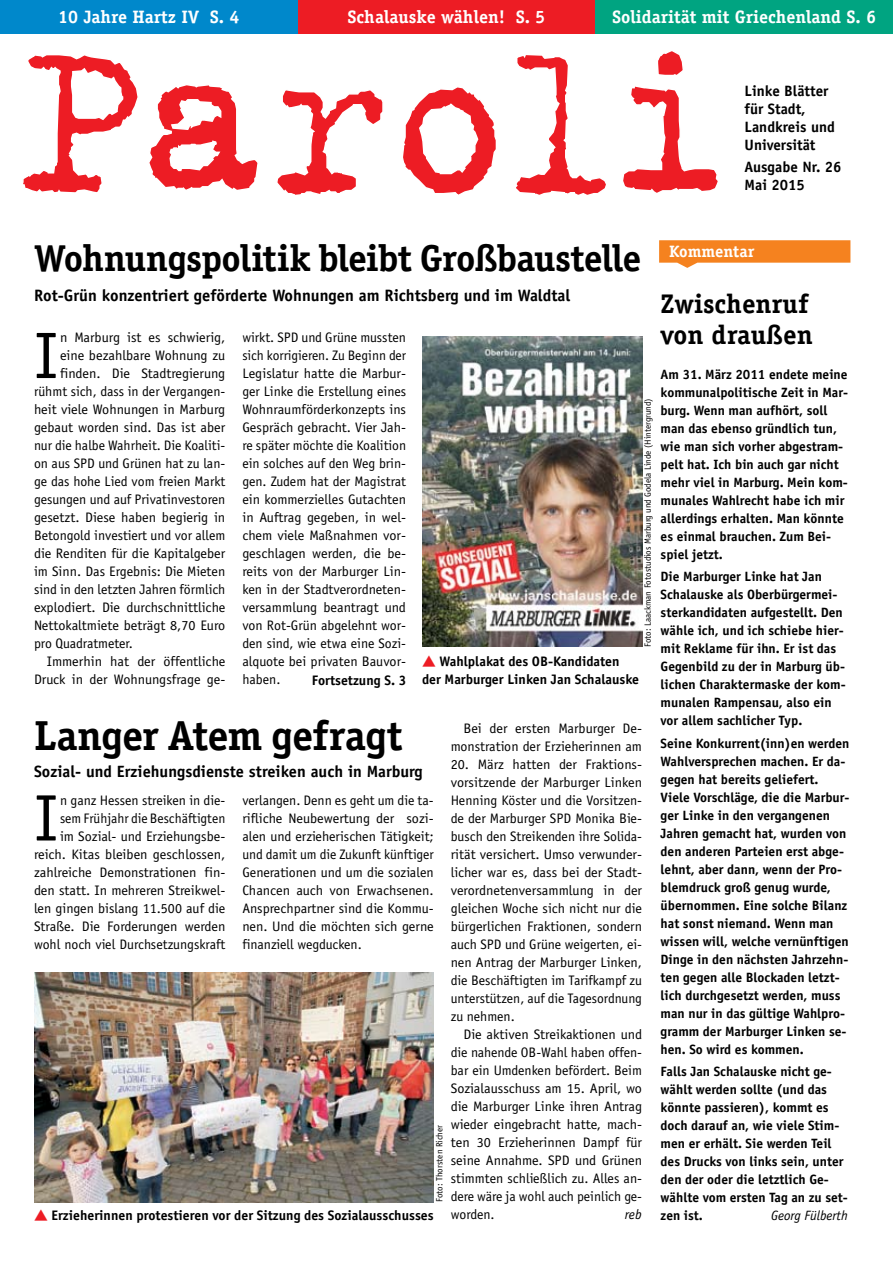
<style>
.page{position:relative;width:893px;height:1263px;background:#fff}
.page>*{position:absolute;margin:0;border:0;box-sizing:border-box;transform-origin:0 0}
.t1{font:65.85px "Officina Sans";color:#000}
.t2{font:700 42px "Officina Serif";letter-spacing:-.025em;color:#000}
.t3{font:700 37.5px "Officina Serif";letter-spacing:-.02em;color:#000}
.t4{font:700 27px/31.5px "Officina Serif";color:#000}
.t5{font:700 18px "Officina Serif";color:#fff}
.t6{font:700 16.5px "Officina Sans";color:#000}
.t7{font:700 16.5px "Officina Serif";color:#fff}
.t8{font:700 16.35px "Officina Sans";color:#000}
.t9{font:700 15px/18px "Officina Sans";color:#000}
.t10{font:13.8px/18px "Officina Sans";color:#000;text-align:justify}
.t11{font:700 13.8px/18px "Officina Sans";color:#000}
.t12{font:italic 13.8px "Officina Sans";color:#000}
.t13{font:700 13.5px/18px "Officina Sans";color:#000}
.t14{font:italic 13.5px "Officina Sans";color:#000}
.t15{font:9px "Officina Sans";color:#000}
.s1{color:#ed1c24}
</style>
<div class="page">
<svg style="left:659px;top:240px;width:191px;height:28px"></svg>
<div style="left:298px;top:0;width:297px;height:34px;background:#ed1c24"></div>
<div style="left:595px;top:0;width:298px;height:34px;background:#00a481"></div>
<div style="left:0;top:0;width:298px;height:34px;background:#0088cb"></div>
<svg style="left:23px;top:51px;width:695px;height:144px"></svg>
<img style="left:422px;top:337px;width:220px;height:309px">
<img style="left:34px;top:973px;width:400px;height:229px">
<h3 class="t5" style="left:58px;top:6px;width:183px">10 Jahre Hartz IV S. 4</h3>
<h3 class="t5" style="left:348px;top:6px;width:199px">Schalauske wählen! S. 5</h3>
<h3 class="t5" style="left:612px;top:6px;width:265px">Solidarität mit Griechenland S. 6</h3>
<p class="t9" style="left:745px;top:82px;width:92px">Linke Blätter für Stadt,<br>Landkreis und<br>Universität</p>
<p class="t9" style="left:745px;top:158px;width:98px">Ausgabe Nr. 26<br>Mai 2015</p>
<h3 class="t3" style="left:34px;top:235px;width:609px">Wohnungspolitik bleibt Großbaustelle</h3>
<p class="t6" style="left:34px;top:285px;width:538px">Rot-Grün konzentriert geförderte Wohnungen am Richtsberg und im Waldtal</p>
<p class="t7" style="left:669px;top:241px;width:87px">Kommentar</p>
<h3 class="t4" style="left:661px;top:287px;width:154px">Zwischenruf von draußen</h3>
<p class="t13" style="left:661px;top:365px;width:189px">Am 31. März 2011 endete meine kommunalpolitische Zeit in Mar&shy;burg. Wenn man aufhört, soll man das ebenso gründlich tun, wie man sich vorher abgestram&shy;pelt hat. Ich bin auch gar nicht mehr viel in Marburg. Mein kom&shy;munales Wahlrecht habe ich mir allerdings erhalten. Man könnte es einmal brauchen. Zum Bei&shy;spiel jetzt.</p>
<p class="t13" style="left:661px;top:568px;width:187px">Die Marburger Linke hat Jan<br>Schalauske als Oberbürgermei&shy;sterkandidaten aufgestellt. Den wähle ich, und ich schiebe hier&shy;mit Reklame für ihn. Er ist das<br>Gegenbild zu der in Marburg üb&shy;lichen Charaktermaske der kom&shy;munalen Rampensau, also ein vor allem sachlicher Typ.</p>
<p class="t13" style="left:661px;top:734px;width:190px">Seine Konkurrent(inn)en werden<br>Wahlversprechen machen. Er da&shy;gegen hat bereits geliefert.<br>Viele Vorschläge, die die Marbur&shy;ger Linke in den vergangenen<br>Jahren gemacht hat, wurden von den anderen Parteien erst abge&shy;lehnt, aber dann, wenn der Pro&shy;blemdruck groß genug wurde, übernommen. Eine solche Bilanz hat sonst niemand. Wenn man wissen will, welche vernünftigen<br>Dinge in den nächsten Jahrzehn&shy;ten gegen alle Blockaden letzt&shy;lich durchgesetzt werden, muss man nur in das gültige Wahlpro&shy;gramm der Marburger Linken se&shy;hen. So wird es kommen.</p>
<p class="t13" style="left:661px;top:1062px;width:189px">Falls Jan Schalauske nicht ge&shy;wählt werden sollte (und das könnte passieren), kommt es doch darauf an, wie viele Stim&shy;men er erhält. Sie werden Teil des Drucks von links sein, unter den der oder die letztlich Ge&shy;wählte vom ersten Tag an zu set&shy;zen ist.</p>
<h1 class="t1" style="left:34px;top:317px;width:26px">I</h1>
<p class="t10" style="left:60px;top:328px;width:167px">n Marburg ist es schwierig,</p>
<p class="t10" style="left:242px;top:329px;width:165px">wirkt. SPD und Grüne mussten sich korrigieren. Zu Beginn der Legislatur hatte die Marbur&shy;ger Linke die Erstellung eines Wohnraumförderkonzepts ins Gespräch gebracht. Vier Jah&shy;re später möchte die Koalition ein solches auf den Weg brin&shy;gen. Zudem hat der Magistrat ein kommerzielles Gutachten in Auftrag gegeben, in wel&shy;chem viele Maßnahmen vor&shy;geschlagen werden, die be&shy;reits von der Marburger Lin&shy;ken in der Stadtverordneten&shy;versammlung beantragt und von Rot-Grün abgelehnt wor&shy;den sind, wie etwa eine Sozi&shy;alquote bei privaten Bauvor&shy;haben.</p>
<p class="t10" style="left:60px;top:346px;width:167px">eine bezahlbare Wohnung zu</p>
<p class="t10" style="left:60px;top:364px;width:167px">finden. Die Stadtregierung</p>
<p class="t10" style="left:34px;top:382px;width:193px">rühmt sich, dass in der Vergangen-</p>
<p class="t10" style="left:34px;top:400px;width:193px">heit viele Wohnungen in Marburg</p>
<p class="t10" style="left:34px;top:418px;width:193px">gebaut worden sind. Das ist aber</p>
<p class="t10" style="left:34px;top:436px;width:193px">nur die halbe Wahrheit. Die Koaliti-</p>
<p class="t10" style="left:34px;top:454px;width:193px">on aus SPD und Grünen hat zu lan-</p>
<p class="t10" style="left:34px;top:472px;width:193px">ge das hohe Lied vom freien Markt</p>
<p class="t10" style="left:34px;top:490px;width:193px">gesungen und auf Privatinvestoren</p>
<p class="t10" style="left:34px;top:508px;width:193px">gesetzt. Diese haben begierig in</p>
<p class="t10" style="left:34px;top:526px;width:193px">Betongold investiert und vor allem</p>
<p class="t10" style="left:34px;top:544px;width:193px">die Renditen für die Kapitalgeber</p>
<p class="t10" style="left:34px;top:562px;width:193px">im Sinn. Das Ergebnis: Die Mieten</p>
<p class="t10" style="left:34px;top:580px;width:193px">sind in den letzten Jahren förmlich</p>
<p class="t10" style="left:34px;top:598px;width:193px">explodiert. Die durchschnittliche</p>
<p class="t10" style="left:34px;top:616px;width:193px">Nettokaltmiete beträgt 8,70 Euro</p>
<p class="t10" style="left:34px;top:634px;width:101px">pro Quadratmeter.</p>
<p class="t10" style="left:47px;top:652px;width:180px">Immerhin hat der öffentliche</p>
<p class="t10" style="left:34px;top:670px;width:193px">Druck in der Wohnungsfrage ge-</p>
<p class="t15" style="left:642px;top:647px;width:251px;rotate:-90deg">Foto: Laackman Fotostudios Marburg und Godela Linde (Hintergrund)</p>
<p class="t11" style="left:422px;top:652px;width:219px"><span class="s1">▲</span> Wahlplakat des OB-Kandidaten der Marburger Linken Jan Schalauske</p>
<p class="t11" style="left:312px;top:671px;width:96px">Fortsetzung S. 3</p>
<h2 class="t2" style="left:34px;top:709px;width:370px">Langer Atem gefragt</h2>
<p class="t8" style="left:34px;top:761px;width:390px">Sozial- und Erziehungsdienste streiken auch in Marburg</p>
<p class="t10" style="left:451px;top:720px;width:193px;text-align:right">Bei der ersten Marburger De&shy;monstration der Erzieherinnen am</p>
<p class="t10" style="left:451px;top:756px;width:193px">20. März hatten der Fraktions&shy;vorsitzende der Marburger Linken Henning Köster und die Vorsitzen&shy;de der Marburger SPD Monika Bie&shy;busch den Streikenden ihre Solida&shy;rität versichert. Umso verwunder&shy;licher war es, dass bei der Stadt&shy;verordnetenversammlung in der gleichen Woche sich nicht nur die bürgerlichen Fraktionen, sondern auch SPD und Grüne weigerten, ei&shy;nen Antrag der Marburger Linken, die Beschäftigten im Tarifkampf zu unterstützen, auf die Tagesordnung zu nehmen.</p>
<p class="t10" style="left:451px;top:1026px;width:193px;text-indent:13px">Die aktiven Streikaktionen und die nahende OB-Wahl haben offen&shy;bar ein Umdenken befördert. Beim Sozialausschuss am 15. April, wo die Marburger Linke ihren Antrag wieder eingebracht hatte, mach&shy;ten 30 Erzieherinnen Dampf für seine Annahme. SPD und Grünen stimmten schließlich zu. Alles an&shy;dere wäre ja wohl auch peinlich ge&shy;worden.</p>
<p class="t10" style="left:34px;top:791px;width:193px;text-align:right">n ganz Hessen streiken in die-<br>sem Frühjahr die Beschäftigten<br>im Sozial- und Erziehungsbe&shy;reich. Kitas bleiben geschlossen, zahlreiche Demonstrationen fin&shy;den statt. In mehreren Streikwel&shy;len gingen bislang 11.500 auf die<br>Straße. Die Forderungen werden wohl noch viel Durchsetzungskraft</p>
<p class="t10" style="left:242px;top:791px;width:193px">verlangen. Denn es geht um die ta&shy;rifliche Neubewertung der sozi&shy;alen und erzieherischen Tätigkeit; und damit um die Zukunft künftiger Generationen und um die sozialen Chancen auch von Erwachsenen.<br>Ansprechpartner sind die Kommu&shy;nen. Und die möchten sich gerne finanziell wegducken.</p>
<h1 class="t1" style="left:34px;top:780px;width:26px">I</h1>
<p class="t15" style="left:434px;top:1202px;width:79px;rotate:-90deg">Foto: Thorsten Richer</p>
<p class="t11" style="left:34px;top:1206px;width:401px"><span class="s1">▲</span> Erzieherinnen protestieren vor der Sitzung des Sozialausschusses</p>
<p class="t12" style="left:625px;top:1207px;width:18px">reb</p>
<p class="t14" style="left:771px;top:1207px;width:78px">Georg Fülberth</p>
</div>
